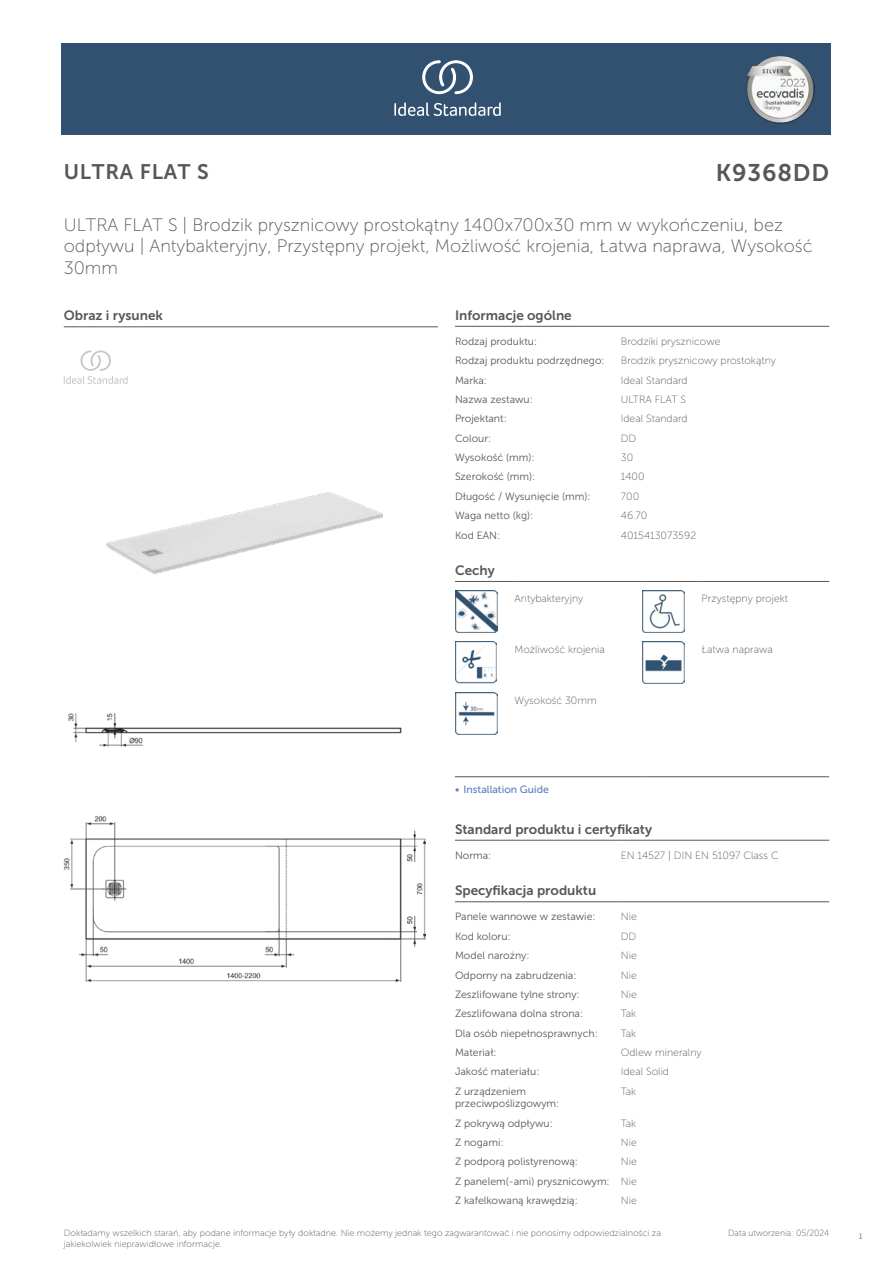
<style>
.page{position:relative;width:893px;height:1263px;background:#fff}
.page>*{position:absolute;margin:0;border:0;box-sizing:border-box;transform-origin:0 0}
.t1{font:24px "Museo Sans 700";letter-spacing:.035em;color:#575756}
.t2{font:21px "Museo Sans 700";letter-spacing:.035em;color:#575756}
.t3{font:18px/21.6px "Museo Sans 100";color:#575756}
.t4{font:13.5px "Museo Sans 700";color:#575756}
.t5{font:10.5px/12.6px "Museo Sans 300";color:#575756}
.t6{font:10.5px "Museo Sans 100";color:#575756}
.t7{font:10.5px "Museo Sans 500";color:#5b7ebf}
.t8{font:9px/10.8px "Museo Sans 100";color:#575756}
.t9{font:9px "Museo Sans 100";color:#575756;scale:.95 1}
.t10{font:300 9px "Calibri";color:#575756;scale:.95 1}
.s1{font-family:"Museo Sans 100"}
</style>
<div class="page">
<div style="left:62px;top:43px;width:769px;height:91px;background:#325070"></div>
<hr style="left:455px;top:326px;width:166px;height:1px;background:#575756">
<hr style="left:621px;top:326px;width:208px;height:1px;background:#575756">
<hr style="left:455px;top:581px;width:59px;height:1px;background:#575756">
<hr style="left:514px;top:581px;width:128px;height:1px;background:#575756">
<hr style="left:642px;top:581px;width:60px;height:1px;background:#575756">
<hr style="left:702px;top:581px;width:127px;height:1px;background:#575756">
<img style="left:455px;top:590px;width:42px;height:43px">
<img style="left:642px;top:590px;width:43px;height:43px">
<img style="left:456px;top:641px;width:41px;height:43px">
<img style="left:642px;top:641px;width:43px;height:43px">
<img style="left:455px;top:692px;width:42px;height:43px">
<hr style="left:455px;top:776px;width:187px;height:1px;background:#575756">
<hr style="left:642px;top:776px;width:187px;height:1px;background:#575756">
<hr style="left:455px;top:840px;width:166px;height:1px;background:#575756">
<hr style="left:621px;top:840px;width:208px;height:1px;background:#575756">
<hr style="left:455px;top:901px;width:166px;height:1px;background:#575756">
<hr style="left:621px;top:901px;width:208px;height:1px;background:#575756">
<img style="left:64px;top:714px;width:361px;height:268px">
<hr style="left:64px;top:327px;width:374px;height:1px;background:#575756">
<svg style="left:64px;top:350px;width:64px;height:34px"></svg>
<img style="left:107px;top:491px;width:275px;height:84px">
<svg style="left:394px;top:102px;width:107px;height:14px"></svg>
<svg style="left:422px;top:60px;width:51px;height:34px"></svg>
<img style="left:746px;top:56px;width:68px;height:67px">
<h2 class="t2" style="left:64px;top:160px;width:146px">ULTRA FLAT S</h2>
<h1 class="t1" style="left:716px;top:160px;width:115px">K9368DD</h1>
<h3 class="t3" style="left:64px;top:214px;width:750px">ULTRA FLAT S | Brodzik prysznicowy prostokątny 1400x700x30 mm w wykończeniu, bez odpływu | Antybakteryjny, Przystępny projekt, Możliwość krojenia, Łatwa naprawa, Wysokość<br>30mm</h3>
<p class="t4" style="left:64px;top:308px;width:101px">Obraz i rysunek</p>
<p class="t4" style="left:455px;top:308px;width:118px">Informacje ogólne</p>
<p class="t5" style="left:455px;top:335px;width:84px">Rodzaj produktu:</p>
<p class="t6" style="left:621px;top:336px;width:101px">Brodziki prysznicowe</p>
<p class="t5" style="left:455px;top:354px;width:151px">Rodzaj produktu podrzędnego:</p>
<p class="t6" style="left:621px;top:355px;width:157px">Brodzik prysznicowy prostokątny</p>
<p class="t5" style="left:455px;top:374px;width:33px">Marka:</p>
<p class="t6" style="left:621px;top:374px;width:68px">Ideal Standard</p>
<p class="t5" style="left:455px;top:393px;width:79px">Nazwa zestawu:</p>
<p class="t6" style="left:621px;top:394px;width:67px">ULTRA FLAT S</p>
<p class="t5" style="left:455px;top:413px;width:53px">Projektant:</p>
<p class="t6" style="left:621px;top:413px;width:68px">Ideal Standard</p>
<p class="t5" style="left:455px;top:432px;width:38px">Colour:</p>
<p class="t6" style="left:621px;top:433px;width:17px">DD</p>
<p class="t5" style="left:455px;top:451px;width:81px">Wysokość (mm):</p>
<p class="t6" style="left:621px;top:452px;width:14px">30</p>
<p class="t5" style="left:455px;top:471px;width:82px">Szerokość (mm):</p>
<p class="t6" style="left:621px;top:471px;width:25px">1400</p>
<p class="t5" style="left:455px;top:490px;width:137px">Długość / Wysunięcie (mm):</p>
<p class="t6" style="left:621px;top:491px;width:20px">700</p>
<p class="t5" style="left:455px;top:509px;width:80px">Waga netto (kg):</p>
<p class="t6" style="left:621px;top:510px;width:28px">46.70</p>
<p class="t5" style="left:455px;top:529px;width:47px">Kod EAN:</p>
<p class="t6" style="left:621px;top:529px;width:77px">4015413073592</p>
<p class="t4" style="left:455px;top:563px;width:41px">Cechy</p>
<p class="t6" style="left:514px;top:593px;width:70px">Antybakteryjny</p>
<p class="t6" style="left:702px;top:593px;width:88px">Przystępny projekt</p>
<p class="t6" style="left:514px;top:644px;width:92px">Możliwość krojenia</p>
<p class="t6" style="left:702px;top:644px;width:73px">Łatwa naprawa</p>
<p class="t6" style="left:514px;top:695px;width:84px">Wysokość 30mm</p>
<p class="t7" style="left:455px;top:784px;width:95px">• Installation Guide</p>
<p class="t4" style="left:455px;top:822px;width:199px">Standard produktu i certyfikaty</p>
<p class="t5" style="left:455px;top:849px;width:38px">Norma:</p>
<p class="t6" style="left:621px;top:850px;width:159px">EN 14527 | DIN EN 51097 Class C</p>
<p class="t4" style="left:455px;top:883px;width:143px">Specyfikacja produktu</p>
<p class="t5" style="left:455px;top:911px;width:142px">Panele wannowe w zestawie:</p>
<p class="t6" style="left:621px;top:911px;width:17px">Nie</p>
<p class="t5" style="left:455px;top:930px;width:57px">Kod koloru:</p>
<p class="t6" style="left:621px;top:931px;width:17px">DD</p>
<p class="t5" style="left:455px;top:949px;width:76px">Model narożny:</p>
<p class="t6" style="left:621px;top:950px;width:17px">Nie</p>
<p class="t5" style="left:455px;top:969px;width:123px">Odporny na zabrudzenia:</p>
<p class="t6" style="left:621px;top:969px;width:17px">Nie</p>
<p class="t5" style="left:455px;top:988px;width:126px">Zeszlifowane tylne strony:</p>
<p class="t6" style="left:621px;top:989px;width:17px">Nie</p>
<p class="t5" style="left:455px;top:1007px;width:130px">Zeszlifowana dolna strona:</p>
<p class="t6" style="left:621px;top:1008px;width:17px">Tak</p>
<p class="t5" style="left:455px;top:1027px;width:144px">Dla osób niepełnosprawnych:</p>
<p class="t6" style="left:621px;top:1027px;width:17px">Tak</p>
<p class="t5" style="left:455px;top:1046px;width:43px">Materiał:</p>
<p class="t6" style="left:621px;top:1047px;width:82px">Odlew mineralny</p>
<p class="t5" style="left:455px;top:1065px;width:86px">Jakość materiału:</p>
<p class="t6" style="left:621px;top:1066px;width:50px">Ideal Solid</p>
<p class="t5" style="left:455px;top:1085px;width:106px">Z urządzeniem przeciwpoślizgowym:</p>
<p class="t6" style="left:621px;top:1085px;width:17px">Tak</p>
<p class="t5" style="left:455px;top:1117px;width:99px">Z pokrywą odpływu:</p>
<p class="t6" style="left:621px;top:1117px;width:17px">Tak</p>
<p class="t5" style="left:455px;top:1136px;width:50px">Z nogami:</p>
<p class="t6" style="left:621px;top:1137px;width:17px">Nie</p>
<p class="t5" style="left:455px;top:1155px;width:125px">Z podporą polistyrenową:</p>
<p class="t6" style="left:621px;top:1156px;width:17px">Nie</p>
<p class="t5" style="left:455px;top:1171px;width:183px;line-height:19.4px">Z panelem(-ami) prysznicowym: <span class="s1">Nie<br></span>Z kafelkowaną krawędzią:</p>
<p class="t6" style="left:621px;top:1195px;width:17px">Nie</p>
<p class="t8" style="left:64px;top:1227px;width:599px">Dokładamy wszelkich starań, aby podane informacje były dokładne. Nie możemy jednak tego zagwarantować i nie ponosimy odpowiedzialności za jakiekolwiek nieprawidłowe informacje.</p>
<p class="t9" style="left:728px;top:1228px;width:108px">Data utworzenia: 05/2024</p>
<p class="t10" style="left:858px;top:1230px;width:6px">1</p>
</div>
